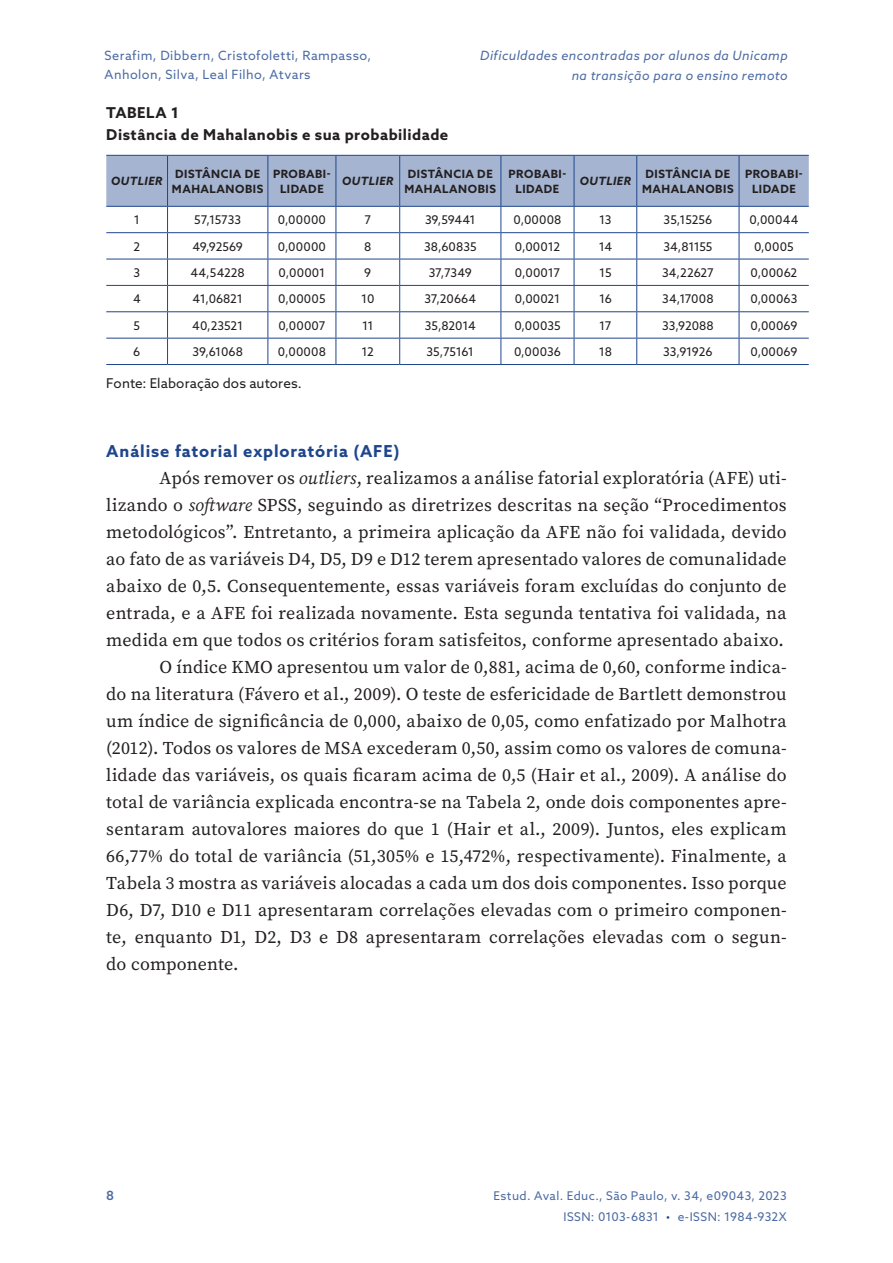
<style>
.page{position:relative;width:893px;height:1263px;background:#fff}
.page>*{position:absolute;margin:0;border:0;box-sizing:border-box;transform-origin:0 0}
.texto_geral{font:18px/27px "Source Serif Pro";letter-spacing:.01em;color:#231f20;text-align:justify}
.subtitulo2{font:700 16.5px "Azo Sans";letter-spacing:.055em;color:#1f468c}
.titulos_tab__fig2{font:700 15px "Azo Sans";letter-spacing:.035em;color:#231f20}
.titulos_tab__fig1{font:700 15px "Azo Sans";letter-spacing:.04em;color:#231f20}
.fonte_tab__fig{font:13.5px "Azo Sans";letter-spacing:.005em;color:#231f20}
.t1{font:12.75px/19.5px "Azo Sans";letter-spacing:.035em;color:#4c6ba3}
.t2{font:italic 12.75px/19.5px "Azo Sans";letter-spacing:.035em;color:#4c6ba3;text-align:right}
.t3{font:500 12.75px "Azo Sans";color:#4c6ba3}
.tabela_texto{font:12px "Azo Sans";color:#231f20}
.t4{font:12px/21px "Azo Sans";letter-spacing:.035em;color:#4c6ba3;text-align:right}
.tabela_titulo{font:700 11.4px/15px "Azo Sans";letter-spacing:.04em;color:#231f20}
.tabela_titulo-2{font:italic 700 11.4px "Azo Sans";letter-spacing:.04em;color:#231f20}
.s1{font-style:italic}
.s2{color:#1f468c}
</style>
<div class="page">
<svg style="left:106px;top:155px;width:703px;height:209px"></svg>
<hr style="left:106px;top:364px;width:62px;height:1px;background:#1f468c">
<hr style="left:168px;top:364px;width:100px;height:1px;background:#1f468c">
<hr style="left:268px;top:364px;width:68px;height:1px;background:#1f468c">
<hr style="left:336px;top:364px;width:64px;height:1px;background:#1f468c">
<hr style="left:400px;top:364px;width:101px;height:1px;background:#1f468c">
<hr style="left:501px;top:364px;width:73px;height:1px;background:#1f468c">
<hr style="left:574px;top:364px;width:63px;height:1px;background:#1f468c">
<hr style="left:637px;top:364px;width:102px;height:1px;background:#1f468c">
<hr style="left:739px;top:364px;width:70px;height:1px;background:#1f468c">
<p class="t1" style="left:105px;top:45px;width:268px">Serafim, Dibbern, Cristofoletti, Rampasso,<br>Anholon, Silva, Leal Filho, Atvars</p>
<p class="t2" style="left:480px;top:46px;width:309px">Dificuldades encontradas por alunos da Unicamp na transição para o ensino remoto</p>
<p class="titulos_tab__fig1" style="left:106px;top:103px;width:74px">TABELA 1</p>
<p class="titulos_tab__fig2" style="left:106px;top:125px;width:344px">Distância de Mahalanobis e sua probabilidade</p>
<p class="tabela_titulo-2" style="left:111px;top:174px;width:53px">OUTLIER</p>
<p class="tabela_titulo" style="left:172px;top:166px;width:93px">DISTÂNCIA DE<br>MAHALANOBIS</p>
<p class="tabela_titulo" style="left:273px;top:166px;width:59px;text-align:center">PROBABI-<br>LIDADE</p>
<p class="tabela_titulo-2" style="left:342px;top:174px;width:53px">OUTLIER</p>
<p class="tabela_titulo" style="left:405px;top:166px;width:93px">DISTÂNCIA DE<br>MAHALANOBIS</p>
<p class="tabela_titulo" style="left:509px;top:166px;width:59px;text-align:center">PROBABI-<br>LIDADE</p>
<p class="tabela_titulo-2" style="left:580px;top:174px;width:53px">OUTLIER</p>
<p class="tabela_titulo" style="left:642px;top:166px;width:93px">DISTÂNCIA DE<br>MAHALANOBIS</p>
<p class="tabela_titulo" style="left:745px;top:166px;width:59px;text-align:center">PROBABI-<br>LIDADE</p>
<p class="tabela_texto" style="left:134px;top:212px;width:8px">1</p>
<p class="tabela_texto" style="left:194px;top:212px;width:48px">57,15733</p>
<p class="tabela_texto" style="left:278px;top:212px;width:50px">0,00000</p>
<p class="tabela_texto" style="left:364px;top:212px;width:8px">7</p>
<p class="tabela_texto" style="left:425px;top:212px;width:52px">39,59441</p>
<p class="tabela_texto" style="left:513px;top:212px;width:50px">0,00008</p>
<p class="tabela_texto" style="left:599px;top:212px;width:14px">13</p>
<p class="tabela_texto" style="left:664px;top:212px;width:50px">35,15256</p>
<p class="tabela_texto" style="left:749px;top:212px;width:50px">0,00044</p>
<p class="tabela_texto" style="left:134px;top:238px;width:8px">2</p>
<p class="tabela_texto" style="left:192px;top:238px;width:52px">49,92569</p>
<p class="tabela_texto" style="left:278px;top:238px;width:50px">0,00000</p>
<p class="tabela_texto" style="left:364px;top:238px;width:9px">8</p>
<p class="tabela_texto" style="left:424px;top:238px;width:54px">38,60835</p>
<p class="tabela_texto" style="left:515px;top:238px;width:47px">0,00012</p>
<p class="tabela_texto" style="left:599px;top:238px;width:15px">14</p>
<p class="tabela_texto" style="left:663px;top:238px;width:51px">34,81155</p>
<p class="tabela_texto" style="left:754px;top:238px;width:41px">0,0005</p>
<p class="tabela_texto" style="left:134px;top:265px;width:8px">3</p>
<p class="tabela_texto" style="left:191px;top:265px;width:56px">44,54228</p>
<p class="tabela_texto" style="left:279px;top:265px;width:48px">0,00001</p>
<p class="tabela_texto" style="left:364px;top:265px;width:9px">9</p>
<p class="tabela_texto" style="left:429px;top:265px;width:45px">37,7349</p>
<p class="tabela_texto" style="left:515px;top:265px;width:47px">0,00017</p>
<p class="tabela_texto" style="left:599px;top:265px;width:14px">15</p>
<p class="tabela_texto" style="left:662px;top:265px;width:53px">34,22627</p>
<p class="tabela_texto" style="left:750px;top:265px;width:48px">0,00062</p>
<p class="tabela_texto" style="left:133px;top:291px;width:9px">4</p>
<p class="tabela_texto" style="left:193px;top:291px;width:52px">41,06821</p>
<p class="tabela_texto" style="left:278px;top:291px;width:49px">0,00005</p>
<p class="tabela_texto" style="left:361px;top:291px;width:15px">10</p>
<p class="tabela_texto" style="left:424px;top:291px;width:53px">37,20664</p>
<p class="tabela_texto" style="left:515px;top:291px;width:47px">0,00021</p>
<p class="tabela_texto" style="left:599px;top:291px;width:14px">16</p>
<p class="tabela_texto" style="left:662px;top:291px;width:53px">34,17008</p>
<p class="tabela_texto" style="left:750px;top:291px;width:48px">0,00063</p>
<p class="tabela_texto" style="left:134px;top:318px;width:8px">5</p>
<p class="tabela_texto" style="left:192px;top:318px;width:52px">40,23521</p>
<p class="tabela_texto" style="left:278px;top:318px;width:49px">0,00007</p>
<p class="tabela_texto" style="left:362px;top:318px;width:13px">11</p>
<p class="tabela_texto" style="left:425px;top:318px;width:52px">35,82014</p>
<p class="tabela_texto" style="left:514px;top:318px;width:48px">0,00035</p>
<p class="tabela_texto" style="left:599px;top:318px;width:14px">17</p>
<p class="tabela_texto" style="left:662px;top:318px;width:53px">33,92088</p>
<p class="tabela_texto" style="left:750px;top:318px;width:48px">0,00069</p>
<p class="tabela_texto" style="left:133px;top:344px;width:9px">6</p>
<p class="tabela_texto" style="left:193px;top:344px;width:52px">39,61068</p>
<p class="tabela_texto" style="left:278px;top:344px;width:50px">0,00008</p>
<p class="tabela_texto" style="left:362px;top:344px;width:14px">12</p>
<p class="tabela_texto" style="left:427px;top:344px;width:49px">35,75161</p>
<p class="tabela_texto" style="left:514px;top:344px;width:48px">0,00036</p>
<p class="tabela_texto" style="left:599px;top:344px;width:15px">18</p>
<p class="tabela_texto" style="left:663px;top:344px;width:51px">33,91926</p>
<p class="tabela_texto" style="left:750px;top:344px;width:48px">0,00069</p>
<p class="fonte_tab__fig" style="left:106px;top:374px;width:197px">Fonte: Elaboração dos autores.</p>
<p class="subtitulo2" style="left:106px;top:440px;width:295px">Análise fatorial exploratória (AFE)</p>
<p class="texto_geral" style="left:106px;top:464px;width:682px;text-indent:53px">Após remover os <span class="s1">outliers</span>, realizamos a análise fatorial exploratória (AFE) uti&shy;lizando o <span class="s1">software</span> SPSS, seguindo as diretrizes descritas na seção “Procedimentos metodológicos”. Entretanto, a primeira aplicação da AFE não foi validada, devido ao fato de as variáveis D4, D5, D9 e D12 terem apresentado valores de comunalidade abaixo de 0,5. Consequentemente, essas variáveis foram excluídas do conjunto de entrada, e a AFE foi realizada novamente. Esta segunda tentativa foi validada, na medida em que todos os critérios foram satisfeitos, conforme apresentado abaixo.</p>
<p class="texto_geral" style="left:106px;top:653px;width:682px;text-indent:53px">O índice KMO apresentou um valor de 0,881, acima de 0,60, conforme indica&shy;do na literatura (Fávero et al., 2009). O teste de esfericidade de Bartlett demonstrou um índice de significância de 0,000, abaixo de 0,05, como enfatizado por Malhotra (2012). Todos os valores de MSA excederam 0,50, assim como os valores de comuna&shy;lidade das variáveis, os quais ficaram acima de 0,5 (Hair et al., 2009). A análise do total de variância explicada encontra-se na Tabela 2, onde dois componentes apre&shy;sentaram autovalores maiores do que 1 (Hair et al., 2009). Juntos, eles explicam 66,77% do total de variância (51,305% e 15,472%, respectivamente). Finalmente, a Tabela 3 mostra as variáveis alocadas a cada um dos dois componentes. Isso porque D6, D7, D10 e D11 apresentaram correlações elevadas com o primeiro componen&shy;te, enquanto D1, D2, D3 e D8 apresentaram correlações elevadas com o segun&shy;do componente.</p>
<p class="t3" style="left:106px;top:1187px;width:9px">8</p>
<p class="t4" style="left:494px;top:1185px;width:295px">Estud. Aval. Educ., São Paulo, v. 34, e09043, 2023<br>ISSN: 0103-6831 <span class="s2">•</span> e-ISSN: 1984-932X</p>
</div>
